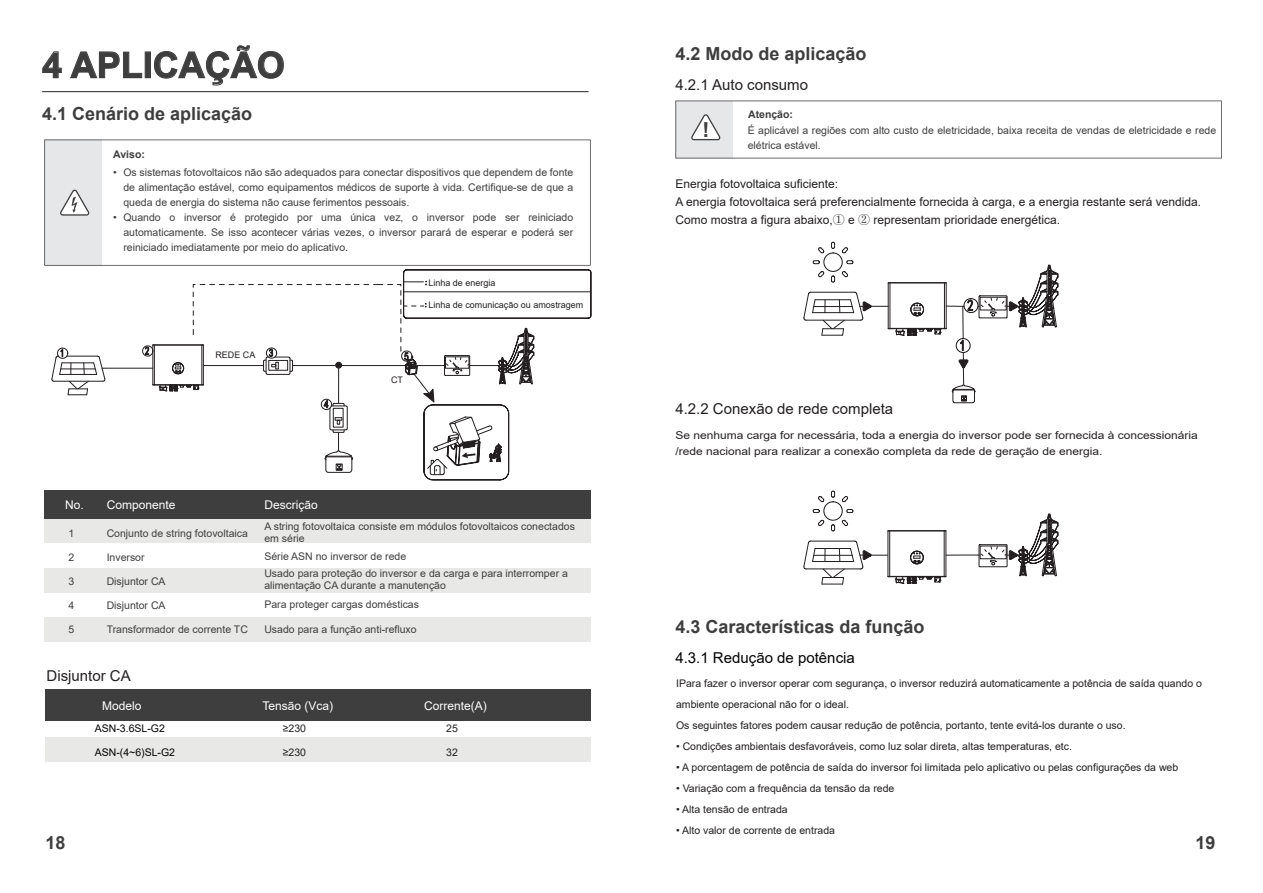
<style>
.page{position:relative;width:1263px;height:893px;background:#fff}
.page>*{position:absolute;margin:0;border:0;box-sizing:border-box;transform-origin:0 0}
.t1{font:700 36px "Arial";color:#3e3e3f}
.t2{font:700 20.85px "Arial";color:#3e3e3f}
.t3{font:700 18px "Arial";color:#3e3e3f}
.t4{font:15px "Arial";color:#231f20}
.t5{font:15px "Arial";color:#030303}
.t6{font:12px/18px "Arial";color:#231f20}
.t7{font:12px "Arial";color:#fff}
.t8{font:10.65px/16px "Arial";color:#231f20;scale:1.12 1}
.t9{font:10.5px/15px "Arial";color:#3e3e3f}
.t10{font:10.5px/21px "Arial";color:#231f20}
.t11{font:10.5px "Arial";color:#030303}
.t12{font:700 10.5px "Arial";color:#3e3e3f}
.t13{font:9px "Arial";color:#231f20}
.s1{font-family:"Adobe Song Std";font-weight:300}
</style>
<div class="page">
<div style="left:45px;top:689px;width:546px;height:31px;background:#3e3e3f"></div>
<svg style="left:44px;top:140px;width:547px;height:126px"></svg>
<svg style="left:59px;top:190px;width:31px;height:26px"></svg>
<div style="left:44px;top:518px;width:547px;height:24px;background:#e8e8e7"></div>
<div style="left:44px;top:568px;width:547px;height:24px;background:#e8e8e7"></div>
<div style="left:44px;top:617px;width:547px;height:24px;background:#e8e8e7"></div>
<div style="left:44px;top:490px;width:547px;height:29px;background:#3e3e3f"></div>
<svg style="left:675px;top:101px;width:547px;height:57px"></svg>
<hr style="left:42px;top:91px;width:547px;height:1px;background:#3e3e3f">
<svg style="left:42px;top:51px;width:20px;height:27px"></svg>
<svg style="left:70px;top:51px;width:72px;height:27px"></svg>
<div style="left:145px;top:52px;width:6px;height:26px;border:1px solid #3e3e3f"></div>
<svg style="left:154px;top:46px;width:130px;height:39px"></svg>
<svg style="left:51px;top:347px;width:54px;height:48px"></svg>
<hr style="left:102px;top:368px;width:51px;height:1px;background:#231f20">
<svg style="left:813px;top:242px;width:40px;height:41px"></svg>
<hr style="left:811px;top:292px;width:43px;height:1px;background:#231f20">
<hr style="left:806px;top:320px;width:55px;height:1px;background:#231f20">
<hr style="left:815px;top:299px;width:35px;height:1px;background:#231f20">
<hr style="left:812px;top:312px;width:42px;height:1px;background:#231f20">
<hr style="left:814px;top:306px;width:38px;height:1px;background:#231f20">
<svg style="left:803px;top:292px;width:12px;height:28px"></svg>
<svg style="left:813px;top:491px;width:40px;height:40px"></svg>
<hr style="left:811px;top:541px;width:43px;height:1px;background:#231f20">
<hr style="left:806px;top:569px;width:55px;height:1px;background:#231f20">
<hr style="left:815px;top:548px;width:35px;height:1px;background:#231f20">
<hr style="left:812px;top:561px;width:42px;height:1px;background:#231f20">
<hr style="left:814px;top:555px;width:38px;height:1px;background:#231f20">
<svg style="left:803px;top:541px;width:12px;height:28px"></svg>
<div style="left:45px;top:737px;width:545px;height:24px;background:#e8e8e7"></div>
<svg style="left:142px;top:269px;width:449px;height:211px"></svg>
<hr style="left:888px;top:283px;width:1px;height:45px;background:#231f20">
<hr style="left:890px;top:283px;width:1px;height:46px;background:#231f20">
<hr style="left:888px;top:328px;width:58px;height:1px;background:#231f20">
<hr style="left:888px;top:283px;width:58px;height:1px;background:#231f20">
<hr style="left:888px;top:282px;width:58px;height:1px;background:#231f20">
<svg style="left:821px;top:292px;width:68px;height:44px"></svg>
<svg style="left:896px;top:265px;width:163px;height:138px"></svg>
<hr style="left:888px;top:531px;width:1px;height:45px;background:#231f20">
<hr style="left:889px;top:531px;width:1px;height:46px;background:#231f20">
<hr style="left:888px;top:576px;width:58px;height:1px;background:#231f20">
<hr style="left:888px;top:531px;width:58px;height:1px;background:#231f20">
<hr style="left:888px;top:530px;width:57px;height:1px;background:#231f20">
<svg style="left:821px;top:541px;width:68px;height:44px"></svg>
<svg style="left:895px;top:514px;width:164px;height:70px"></svg>
<h1 class="t1" style="left:42px;top:40px;width:244px">4 APLICAÇÃO</h1>
<h3 class="t3" style="left:42px;top:101px;width:212px">4.1 Cenário de aplicação</h3>
<p class="t12" style="left:113px;top:147px;width:33px">Aviso:</p>
<p class="t9" style="left:113px;top:165px;width:5px">•</p>
<p class="t9" style="left:123px;top:165px;width:451px">Os sistemas fotovoltaicos não são adequados para conectar dispositivos que dependem de fonte de alimentação estável, como equipamentos médicos de suporte à vida. Certifique-se de que a queda de energia do sistema não cause ferimentos pessoais.<br>Quando o inversor é protegido por uma única vez, o inversor pode ser reiniciado automaticamente. Se isso acontecer várias vezes, o inversor parará de esperar e poderá ser reiniciado imediatamente por meio do aplicativo.</p>
<p class="t9" style="left:113px;top:210px;width:5px">•</p>
<p class="t13" style="left:215px;top:349px;width:42px">REDE CA</p>
<p class="t7" style="left:65px;top:496px;width:112px">No. Componente</p>
<p class="t7" style="left:264px;top:496px;width:55px">Descrição</p>
<p class="t13" style="left:428px;top:276px;width:69px">Linha de energia</p>
<p class="t13" style="left:428px;top:299px;width:157px">Linha de comunicação ou amostragem</p>
<p class="t13" style="left:391px;top:374px;width:13px">CT</p>
<p class="t9" style="left:69px;top:525px;width:7px">1</p>
<p class="t9" style="left:69px;top:549px;width:7px">2</p>
<p class="t9" style="left:69px;top:573px;width:7px">3</p>
<p class="t9" style="left:69px;top:597px;width:7px">4</p>
<p class="t9" style="left:69px;top:621px;width:7px">5</p>
<p class="t9" style="left:107px;top:525px;width:143px">Conjunto de string fotovoltaica</p>
<p class="t9" style="left:107px;top:549px;width:39px">Inversor</p>
<p class="t9" style="left:107px;top:573px;width:60px">Disjuntor CA</p>
<p class="t9" style="left:107px;top:597px;width:60px">Disjuntor CA</p>
<p class="t9" style="left:107px;top:621px;width:143px">Transformador de corrente TC</p>
<p class="t9" style="left:264px;top:520px;width:312px;line-height:12px">A string fotovoltaica consiste em módulos fotovoltaicos conectados em série</p>
<p class="t9" style="left:264px;top:549px;width:143px">Série ASN no inversor de rede</p>
<p class="t9" style="left:264px;top:567px;width:305px;line-height:12px">Usado para proteção do inversor e da carga e para interromper a alimentação CA durante a manutenção</p>
<p class="t9" style="left:264px;top:597px;width:156px">Para proteger cargas domésticas</p>
<p class="t9" style="left:264px;top:621px;width:154px">Usado para a função anti-refluxo</p>
<h3 class="t3" style="left:675px;top:41px;width:193px">4.2 Modo de aplicação</h3>
<h3 class="t4" style="left:675px;top:75px;width:134px">4.2.1 Auto consumo</h3>
<p class="t12" style="left:748px;top:107px;width:46px">Atenção:</p>
<h2 class="t2" style="left:702px;top:115px;width:8px">!</h2>
<p class="t9" style="left:748px;top:123px;width:470px">É aplicável a regiões com alto custo de eletricidade, baixa receita de vendas de eletricidade e rede elétrica estável.</p>
<p class="t6" style="left:675px;top:174px;width:527px">Energia fotovoltaica suficiente:<br>A energia fotovoltaica será preferencialmente fornecida à carga, e a energia restante será vendida.<br>Como mostra a figura abaixo,<span class="s1">①</span> e <span class="s1">②</span> representam prioridade energética.</p>
<h3 class="t4" style="left:675px;top:398px;width:219px">4.2.2 Conexão de rede completa</h3>
<p class="t8" style="left:675px;top:428px;width:468px">Se nenhuma carga for necessária, toda a energia do inversor pode ser fornecida à concessionária /rede nacional para realizar a conexão completa da rede de geração de energia.</p>
<h3 class="t3" style="left:675px;top:614px;width:251px">4.3 Características da função</h3>
<h3 class="t5" style="left:675px;top:647px;width:181px">4.3.1 Redução de potência</h3>
<h3 class="t4" style="left:47px;top:665px;width:86px">Disjuntor CA</h3>
<p class="t7" style="left:102px;top:698px;width:41px">Modelo</p>
<p class="t7" style="left:262px;top:698px;width:72px">Tensão (Vca)</p>
<p class="t7" style="left:424px;top:698px;width:64px">Corrente(A)</p>
<p class="t10" style="left:676px;top:673px;width:527px">IPara fazer o inversor operar com segurança, o inversor reduzirá automaticamente a potência de saída quando o ambiente operacional não for o ideal.<br>Os seguintes fatores podem causar redução de potência, portanto, tente evitá-los durante o uso.</p>
<p class="t10" style="left:676px;top:736px;width:397px">• Condições ambientais desfavoráveis, como luz solar direta, altas temperaturas, etc.</p>
<p class="t10" style="left:676px;top:757px;width:504px">• A porcentagem de potência de saída do inversor foi limitada pelo aplicativo ou pelas configurações da web</p>
<p class="t10" style="left:676px;top:778px;width:220px">• Variação com a frequência da tensão da rede</p>
<p class="t10" style="left:676px;top:799px;width:113px">• Alta tensão de entrada</p>
<p class="t10" style="left:676px;top:820px;width:160px">• Alto valor de corrente de entrada</p>
<p class="t11" style="left:95px;top:721px;width:72px">ASN-3.6SL-G2</p>
<p class="t11" style="left:95px;top:745px;width:82px">ASN-(4~6)SL-G2</p>
<p class="t10" style="left:446px;top:717px;width:13px">25</p>
<p class="t10" style="left:446px;top:741px;width:13px">32</p>
<p class="t10" style="left:283px;top:717px;width:25px">≥230</p>
<p class="t10" style="left:283px;top:741px;width:25px">≥230</p>
<h3 class="t3" style="left:45px;top:830px;width:22px">18</h3>
<h3 class="t3" style="left:1195px;top:830px;width:22px">19</h3>
</div>
